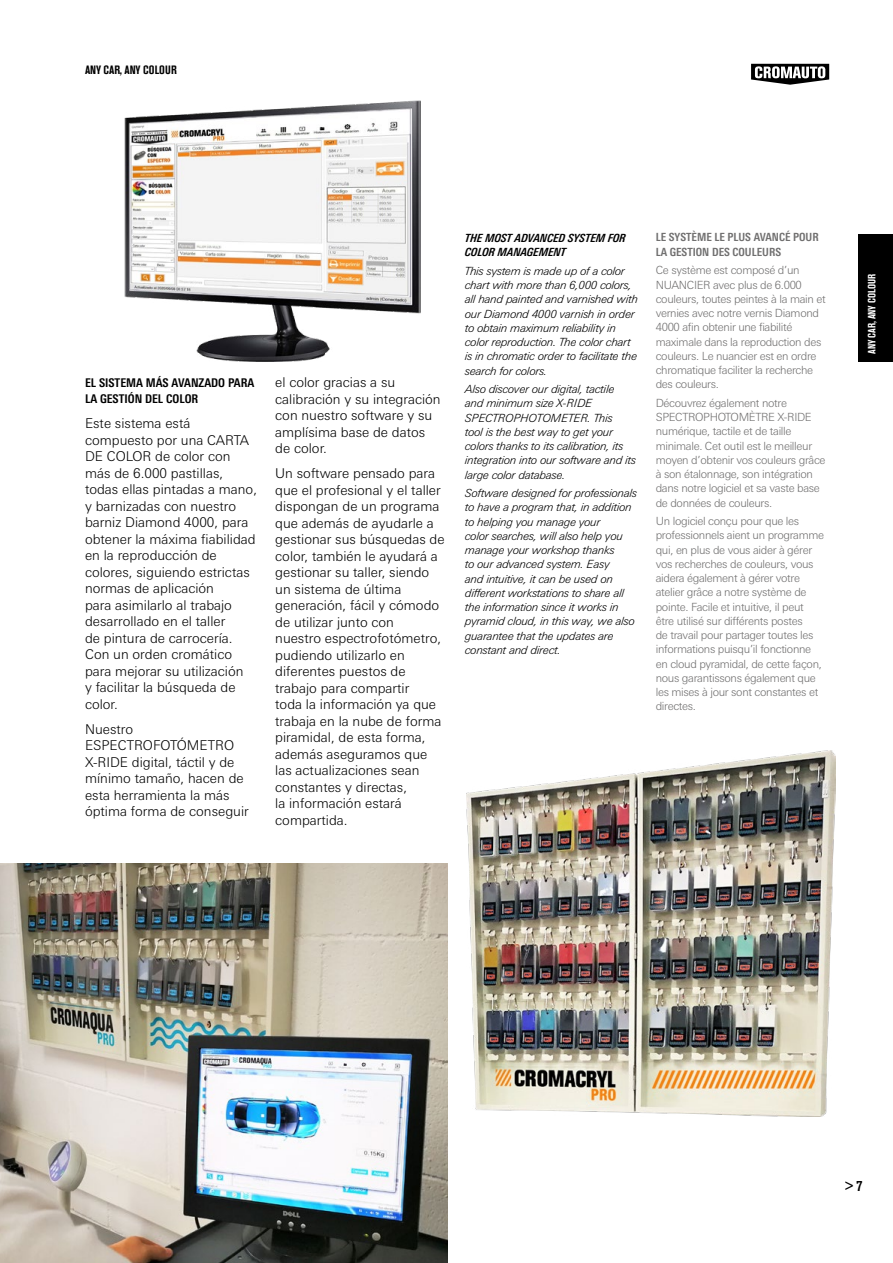
<style>
.page{position:relative;width:893px;height:1263px;background:#fff}
.page>*{position:absolute;margin:0;border:0;box-sizing:border-box;transform-origin:0 0}
.t1{font:700 condensed 15px "Akzidenz Grotesk BE";color:#000}
.t2{font:300 13.5px/16.5px "Linotype Univers Basic";color:#000}
.t3{font:700 condensed 12px/16.5px "Linotype Univers";color:#000}
.t4{font:700 condensed 12px "Akzidenz Grotesk BE";color:#000}
.t5{font:300 11.25px/14.2px "Linotype Univers Basic";letter-spacing:-.03em;color:#706f6f}
.t6{font:italic 300 11.25px/14.2px "Linotype Univers Basic";letter-spacing:-.01em;color:#000}
.t7{font:700 condensed 11.25px/14.2px "Linotype Univers";color:#706f6f}
.t8{font:italic 700 condensed 11.25px/14.2px "Linotype Univers";color:#000}
.t9{font:700 condensed 10.5px "Akzidenz Grotesk BE";color:#fff}
</style>
<div class="page">
<img style="left:0;top:863px;width:447px;height:400px">
<svg style="left:751px;top:64px;width:78px;height:21px"></svg>
<div style="left:858px;top:234px;width:35px;height:128px;background:#000"></div>
<img style="left:124px;top:101px;width:297px;height:261px">
<img style="left:466px;top:750px;width:369px;height:366px">
<p class="t4" style="left:85px;top:63px;width:93px">ANY CAR, ANY COLOUR</p>
<p class="t3" style="left:85px;top:374px;width:171px">EL SISTEMA MÁS AVANZADO PARA<br>LA GESTIÓN DEL COLOR</p>
<p class="t2" style="left:85px;top:415px;width:174px">Este sistema está compuesto por una CARTA<br>DE COLOR de color con más de 6.000 pastillas, todas ellas pintadas a mano, y barnizadas con nuestro barniz Diamond 4000, para obtener la máxima fiabilidad en la reproducción de colores, siguiendo estrictas normas de aplicación<br>para asimilarlo al trabajo desarrollado en el taller<br>de pintura de carrocería.<br>Con un orden cromático para mejorar su utilización<br>y facilitar la búsqueda de color.</p>
<p class="t2" style="left:85px;top:720px;width:165px">Nuestro<br>ESPECTROFOTÓMETRO<br>X-RIDE digital, táctil y de mínimo tamaño, hacen de esta herramienta la más óptima forma de conseguir</p>
<p class="t2" style="left:275px;top:374px;width:167px">el color gracias a su calibración y su integración con nuestro software y su amplísima base de datos de color.</p>
<p class="t2" style="left:275px;top:465px;width:171px">Un software pensado para que el profesional y el taller dispongan de un programa que además de ayudarle a gestionar sus búsquedas de color, también le ayudará a gestionar su taller, siendo un sistema de última generación, fácil y cómodo de utilizar junto con<br>nuestro espectrofotómetro, pudiendo utilizarlo en diferentes puestos de trabajo para compartir<br>toda la información ya que trabaja en la nube de forma piramidal, de esta forma, además aseguramos que las actualizaciones sean constantes y directas,<br>la información estará compartida.</p>
<p class="t8" style="left:465px;top:231px;width:162px">THE MOST ADVANCED SYSTEM FOR<br>COLOR MANAGEMENT</p>
<p class="t6" style="left:465px;top:263px;width:174px">This system is made up of a color chart with more than 6,000 colors, all hand painted and varnished with our Diamond 4000 varnish in order to obtain maximum reliability in color reproduction. The color chart is in chromatic order to facilitate the search for colors.</p>
<p class="t6" style="left:465px;top:382px;width:173px">Also discover our digital, tactile<br>and minimum size X-RIDE<br>SPECTROPHOTOMETER. This<br>tool is the best way to get your colors thanks to its calibration, its integration into our software and its large color database.</p>
<p class="t6" style="left:465px;top:486px;width:173px">Software designed for professionals to have a program that, in addition to helping you manage your<br>color searches, will also help you manage your workshop thanks<br>to our advanced system. Easy<br>and intuitive, it can be used on different workstations to share all the information since it works in pyramid cloud, in this way, we also guarantee that the updates are constant and direct.</p>
<p class="t7" style="left:656px;top:230px;width:165px">LE SYSTÈME LE PLUS AVANCÉ POUR<br>LA GESTION DES COULEURS</p>
<p class="t5" style="left:656px;top:263px;width:171px">Ce système est composé d’un<br>NUANCIER avec plus de 6.000 couleurs, toutes peintes à la main et vernies avec notre vernis Diamond<br>4000 afin obtenir une fiabilité maximale dans la reproduction des couleurs. Le nuancier est en ordre chromatique faciliter la recherche des couleurs.</p>
<p class="t5" style="left:656px;top:396px;width:171px">Découvrez également notre<br>SPECTROPHOTOMÈTRE X-RIDE numérique, tactile et de taille minimale. Cet outil est le meilleur moyen d’obtenir vos couleurs grâce à son étalonnage, son intégration dans notre logiciel et sa vaste base de données de couleurs.</p>
<p class="t5" style="left:656px;top:514px;width:170px">Un logiciel conçu pour que les professionnels aient un programme qui, en plus de vous aider à gérer vos recherches de couleurs, vous aidera également à gérer votre atelier grâce a notre système de pointe. Facile et intuitive, il peut être utilisé sur différents postes<br>de travail pour partager toutes les informations puisqu’il fonctionne en cloud pyramidal, de cette façon, nous garantissons également que les mises à jour sont constantes et directes.</p>
<p class="t9" style="left:866px;top:354px;width:82px;rotate:-90deg">ANY CAR, ANY COLOUR</p>
<p class="t1" style="left:845px;top:1177px;width:19px">&gt; 7</p>
</div>
